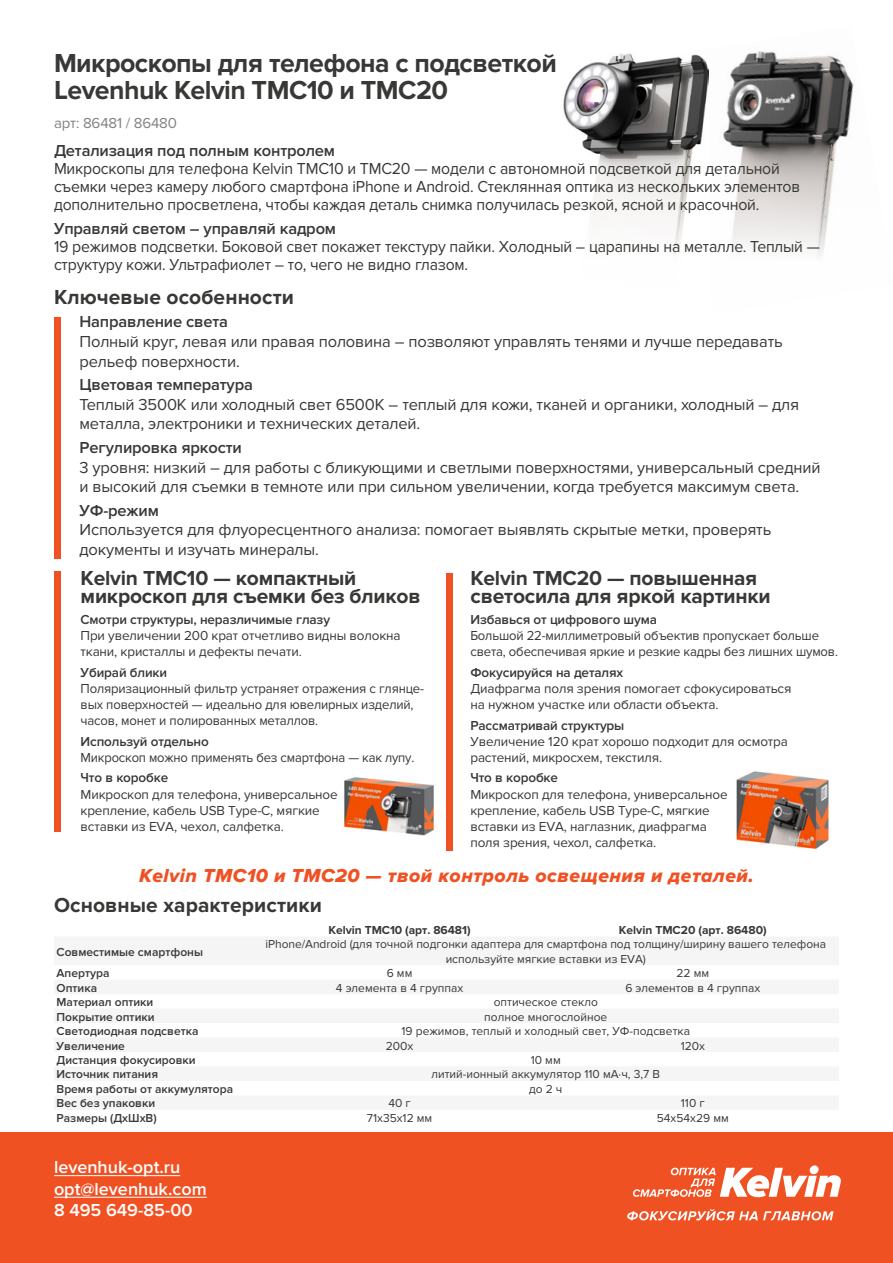
<style>
.page{position:relative;width:893px;height:1263px;background:#fff}
.page>*{position:absolute;margin:0;border:0;box-sizing:border-box;transform-origin:0 0}
.text{font:700 27px/27px "Proxima Nova";letter-spacing:-.02em;color:#383936}
.text-2{font:700 21px/18px "Proxima Nova";letter-spacing:-.01em;color:#383936}
.text-3{font:19.5px "Proxima Nova Extrabld It";letter-spacing:.025em;color:#f05123}
.text-4{font:600 18px/21.6px "Proxima Nova";color:#fff}
.text-5{font:16.5px/19.5px "Proxima Nova";letter-spacing:-.01em;color:#383936}
.text-6{font:16.5px/18px "Proxima Nova";letter-spacing:-.01em;color:#383936;scale:.96 1}
.text-7{font:600 16.5px "Proxima Nova";letter-spacing:-.01em;color:#383936}
.text-8{font:15px "Proxima Nova";letter-spacing:-.01em;color:#808285}
.text-9{font:13.5px/16.2px "Proxima Nova";letter-spacing:-.01em;color:#383936}
.text-10{font:600 13.5px "Proxima Nova";letter-spacing:-.01em;color:#383936}
.text-11{font:13.5px "Proxima Nova";letter-spacing:-.01em;color:#383936;scale:.96 1}
.Текст_табл{font:12px/14.4px "Proxima Nova";color:#383936;text-align:center}
.Текст_табл-2{font:600 12px "Proxima Nova";color:#383936}
.Текст_табл-3{font:700 12px "Proxima Nova";letter-spacing:-.005em;color:#383936}
</style>
<div class="page">
<div style="left:0;top:1132px;width:893px;height:131px;background:#f05123"></div>
<svg style="left:627px;top:1209px;width:207px;height:11px"></svg>
<svg style="left:633px;top:1165px;width:208px;height:32px"></svg>
<hr style="left:54px;top:1175px;width:126px;height:1px;background:#fff">
<hr style="left:54px;top:1197px;width:153px;height:1px;background:#fff">
<img style="left:708px;top:51px;width:146px;height:206px">
<img style="left:564px;top:54px;width:144px;height:200px">
<div style="left:54px;top:318px;width:6px;height:241px;background:#f05123"></div>
<img style="left:736px;top:771px;width:93px;height:79px">
<img style="left:341px;top:777px;width:93px;height:59px">
<div style="left:54px;top:571px;width:6px;height:261px;background:#f05123"></div>
<div style="left:446px;top:573px;width:6px;height:278px;background:#f05123"></div>
<p class="text" style="left:54px;top:50px;width:504px">Микроскопы для телефона с подсветкой<br>Levenhuk Kelvin TMC10 и TMC20</p>
<p class="text-8" style="left:54px;top:114px;width:125px">арт: 86481 / 86480</p>
<p class="text-7" style="left:54px;top:141px;width:283px">Детализация под полным контролем</p>
<p class="text-6" style="left:54px;top:160px;width:779px">Микроскопы для телефона Kelvin TMC10 и TMC20 — модели с автономной подсветкой для детальной съемки через камеру любого смартфона iPhone и Android. Стеклянная оптика из нескольких элементов дополнительно просветлена, чтобы каждая деталь снимка получилась резкой, ясной и красочной.</p>
<p class="text-7" style="left:54px;top:219px;width:284px">Управляй светом – управляй кадром</p>
<p class="text-6" style="left:54px;top:238px;width:799px">19 режимов подсветки. Боковой свет покажет текстуру пайки. Холодный – царапины на металле. Теплый — структуру кожи. Ультрафиолет – то, чего не видно глазом.</p>
<p class="text-2" style="left:54px;top:288px;width:242px">Ключевые особенности</p>
<p class="text-7" style="left:80px;top:312px;width:150px">Направление света</p>
<p class="text-5" style="left:80px;top:332px;width:705px">Полный круг, левая или правая половина – позволяют управлять тенями и лучше передавать рельеф поверхности.</p>
<p class="text-7" style="left:80px;top:375px;width:175px">Цветовая температура</p>
<p class="text-5" style="left:80px;top:395px;width:721px">Теплый 3500K или холодный свет 6500K – теплый для кожи, тканей и органики, холодный – для металла, электроники и технических деталей.</p>
<p class="text-7" style="left:80px;top:438px;width:164px">Регулировка яркости</p>
<p class="text-5" style="left:80px;top:457px;width:742px">3 уровня: низкий – для работы с бликующими и светлыми поверхностями, универсальный средний и высокий для съемки в темноте или при сильном увеличении, когда требуется максимум света.</p>
<p class="text-7" style="left:80px;top:501px;width:81px">УФ-режим</p>
<p class="text-5" style="left:80px;top:520px;width:693px">Используется для флуоресцентного анализа: помогает выявлять скрытые метки, проверять документы и изучать минералы.</p>
<p class="text-2" style="left:81px;top:570px;width:342px">Kelvin TMC10 — компактный микроскоп для съемки без бликов</p>
<p class="text-10" style="left:81px;top:611px;width:251px">Смотри структуры, неразличимые глазу</p>
<p class="text-9" style="left:81px;top:628px;width:322px">При увеличении 200 крат отчетливо видны волокна ткани, кристаллы и дефекты печати.</p>
<p class="text-10" style="left:81px;top:664px;width:88px">Убирай блики</p>
<p class="text-9" style="left:81px;top:680px;width:345px">Поляризационный фильтр устраняет отражения с глянце&shy;вых поверхностей — идеально для ювелирных изделий, часов, монет и полированных металлов.</p>
<p class="text-10" style="left:81px;top:733px;width:130px">Используй отдельно</p>
<p class="text-11" style="left:81px;top:750px;width:349px">Микроскоп можно применять без смартфона — как лупу.</p>
<p class="text-10" style="left:81px;top:770px;width:89px">Что в коробке</p>
<p class="text-9" style="left:81px;top:786px;width:259px">Микроскоп для телефона, универсальное крепление, кабель USB Type-C, мягкие вставки из EVA, чехол, салфетка.</p>
<p class="text-2" style="left:470px;top:570px;width:302px">Kelvin TMC20 — повышенная светосила для яркой картинки</p>
<p class="text-10" style="left:470px;top:611px;width:188px">Избавься от цифрового шума</p>
<p class="text-9" style="left:470px;top:628px;width:369px">Большой 22-миллиметровый объектив пропускает больше света, обеспечивая яркие и резкие кадры без лишних шумов.</p>
<p class="text-10" style="left:470px;top:664px;width:154px">Фокусируйся на деталях</p>
<p class="text-9" style="left:470px;top:680px;width:323px">Диафрагма поля зрения помогает сфокусироваться на нужном участке или области объекта.</p>
<p class="text-10" style="left:470px;top:717px;width:156px">Рассматривай структуры</p>
<p class="text-9" style="left:470px;top:733px;width:319px">Увеличение 120 крат хорошо подходит для осмотра растений, микросхем, текстиля.</p>
<p class="text-10" style="left:470px;top:770px;width:89px">Что в коробке</p>
<p class="text-9" style="left:470px;top:786px;width:259px">Микроскоп для телефона, универсальное крепление, кабель USB Type-C, мягкие вставки из EVA, наглазник, диафрагма поля зрения, чехол, салфетка.</p>
<p class="text-3" style="left:139px;top:865px;width:616px">Kelvin TMC10 и TMC20 — твой контроль освещения и деталей.</p>
<p class="text-2" style="left:54px;top:896px;width:269px">Основные характеристики</p>
<p class="Текст_табл-3" style="left:329px;top:923px;width:143px">Kelvin TMC10 (арт. 86481)</p>
<p class="Текст_табл-3" style="left:619px;top:923px;width:149px">Kelvin TMC20 (арт. 86480)</p>
<p class="Текст_табл-2" style="left:57px;top:945px;width:148px">Совместимые смартфоны</p>
<p class="Текст_табл" style="left:266px;top:937px;width:562px">iPhone/Android (для точной подгонки адаптера для смартфона под толщину/ширину вашего телефона используйте мягкие вставки из EVA)</p>
<p class="Текст_табл-2" style="left:57px;top:966px;width:54px">Апертура</p>
<p class="Текст_табл" style="left:387px;top:966px;width:27px">6 мм</p>
<p class="Текст_табл" style="left:676px;top:966px;width:34px">22 мм</p>
<p class="Текст_табл-2" style="left:57px;top:981px;width:42px">Оптика</p>
<p class="Текст_табл" style="left:336px;top:980px;width:129px">4 элемента в 4 группах</p>
<p class="Текст_табл" style="left:625px;top:980px;width:136px">6 элементов в 4 группах</p>
<p class="Текст_табл-2" style="left:57px;top:995px;width:98px">Материал оптики</p>
<p class="Текст_табл" style="left:494px;top:995px;width:106px">оптическое стекло</p>
<p class="Текст_табл-2" style="left:57px;top:1010px;width:100px">Покрытие оптики</p>
<p class="Текст_табл" style="left:484px;top:1009px;width:125px">полное многослойное</p>
<p class="Текст_табл-2" style="left:57px;top:1024px;width:143px">Светодиодная подсветка</p>
<p class="Текст_табл" style="left:402px;top:1024px;width:290px">19 режимов, теплый и холодный свет, УФ-подсветка</p>
<p class="Текст_табл-2" style="left:57px;top:1038px;width:70px">Увеличение</p>
<p class="Текст_табл" style="left:386px;top:1038px;width:29px">200x</p>
<p class="Текст_табл" style="left:681px;top:1038px;width:26px">120x</p>
<p class="Текст_табл-2" style="left:57px;top:1053px;width:141px">Дистанция фокусировки</p>
<p class="Текст_табл" style="left:531px;top:1053px;width:31px">10 мм</p>
<p class="Текст_табл-2" style="left:57px;top:1067px;width:103px">Источник питания</p>
<p class="Текст_табл" style="left:432px;top:1067px;width:230px">литий-ионный аккумулятор 110 мА·ч, 3,7 В</p>
<p class="Текст_табл-2" style="left:57px;top:1082px;width:178px">Время работы от аккумулятора</p>
<p class="Текст_табл" style="left:529px;top:1082px;width:35px">до 2 ч</p>
<p class="Текст_табл-2" style="left:57px;top:1096px;width:100px">Вес без упаковки</p>
<p class="Текст_табл" style="left:388px;top:1096px;width:24px">40 г</p>
<p class="Текст_табл" style="left:681px;top:1096px;width:25px">110 г</p>
<p class="Текст_табл-2" style="left:57px;top:1111px;width:102px">Размеры (ДхШхВ)</p>
<p class="Текст_табл" style="left:367px;top:1111px;width:67px">71х35х12 мм</p>
<p class="Текст_табл" style="left:657px;top:1111px;width:73px">54х54х29 мм</p>
<p class="text-4" style="left:54px;top:1157px;width:154px">levenhuk-opt.ru opt@levenhuk.com<br>8 495 649-85-00</p>
</div>
